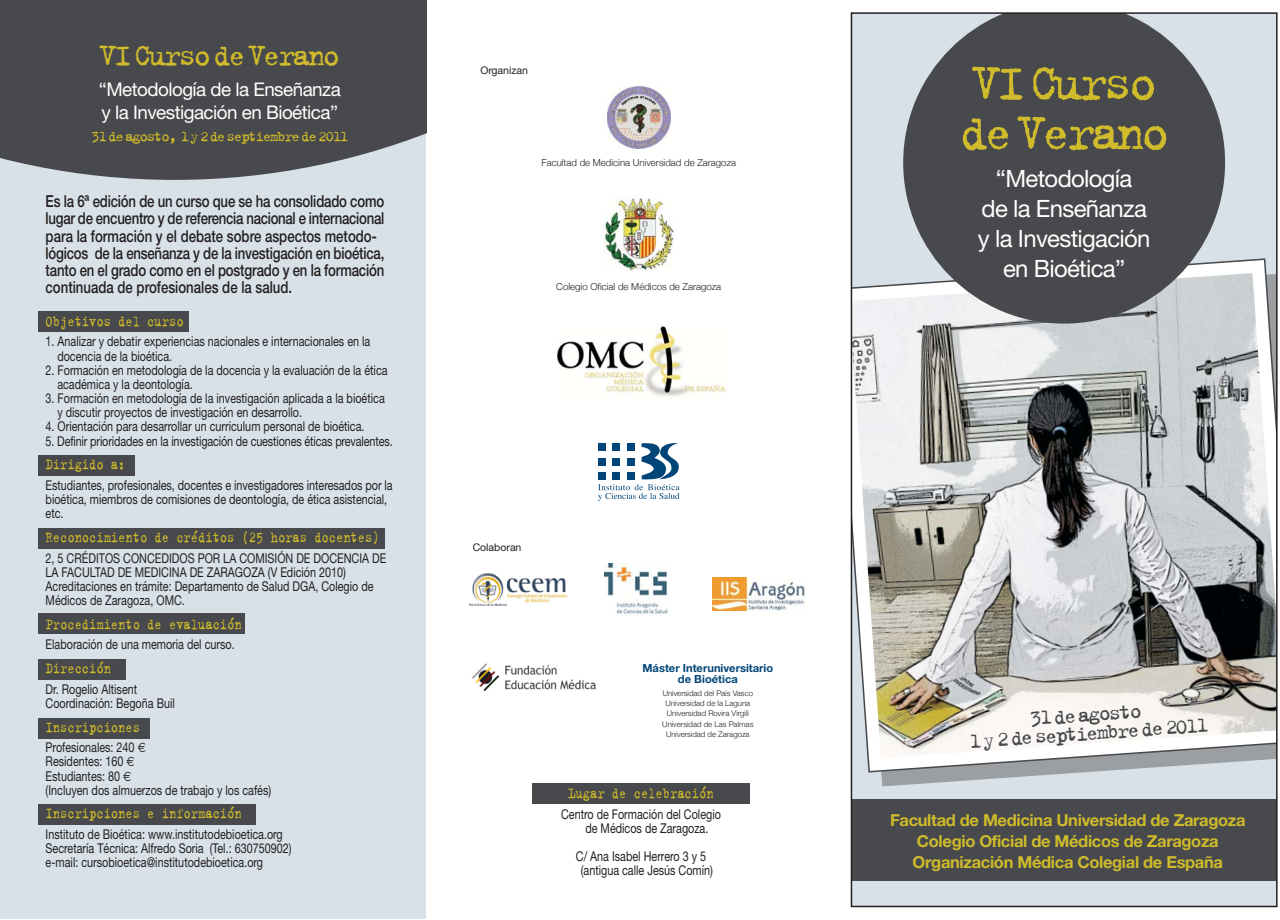
<style>
.page{position:relative;width:1280px;height:920px;background:#fff}
.page>*{position:absolute;margin:0;border:0;box-sizing:border-box;transform-origin:0 0}
.t1{font:53.7px/49.8px "Trixie";letter-spacing:-.09em;color:#cfbb2b}
.t2{font:32.4px "Trixie";letter-spacing:-.09em;color:#cfbb2b}
.t3{font:23.85px/29.8px "Helvetica Neue";letter-spacing:-.03em;color:#fff;text-align:center}
.t4{font:22.5px/18.6px "Trixie";color:#48494c;text-align:center}
.t5{font:18.75px/22.8px "Helvetica Neue";letter-spacing:-.03em;color:#fff}
.t6{font:500 16.5px/17.1px "Helvetica Neue";letter-spacing:-.015em;color:#231f20;scale:.8 1}
.t7{font:16.5px "Trixie";color:#cfbb2b;scale:.8 1}
.t8{font:700 16.5px/21.3px "Helvetica Neue";letter-spacing:-.02em;color:#cfbb2b;text-align:center}
.t9{font:15.75px "Trixie";letter-spacing:-.09em;color:#cfbb2b}
.t10{font:13.5px/14.1px "Helvetica Neue";color:#231f20;scale:.8 1}
.t11{font:700 11.1px/11.1px "Helvetica Neue";color:#004577;text-align:center}
.t12{font:10.5px "Helvetica Neue";color:#231f20}
.t13{font:300 9.6px "Helvetica Neue";color:#231f20}
.t14{font:300 7.8px/10.2px "Helvetica Neue";color:#231f20;text-align:center}
.s1{font-family:"Euro Sans"}
</style>
<div class="page">
<div style="left:1px;top:0;width:425px;height:919px;background:#d7e1e7"></div>
<div style="left:1px;top:0;width:425px;height:180px;background:#48494c"></div>
<svg style="left:598px;top:443px;width:81px;height:57px"></svg>
<img style="left:604px;top:197px;width:70px;height:73px">
<img style="left:557px;top:326px;width:169px;height:71px">
<img style="left:607px;top:86px;width:64px;height:62px">
<div style="left:851px;top:13px;width:425px;height:893px;background:#d7e1e7"></div>
<svg style="left:881px;top:773px;width:191px;height:13px"></svg>
<svg style="left:867px;top:258px;width:407px;height:515px"></svg>
<img style="left:853px;top:273px;width:421px;height:485px">
<svg style="left:903px;top:15px;width:322px;height:308px;background:#636569"></svg>
<div style="left:851px;top:798px;width:425px;height:82px;background:#48494c"></div>
<div style="left:850px;top:12px;width:427px;height:895px;border:2px solid #231f20"></div>
<div style="left:38px;top:311px;width:150px;height:21px;background:#48494c"></div>
<div style="left:38px;top:455px;width:97px;height:21px;background:#48494c"></div>
<div style="left:38px;top:527px;width:346px;height:21px;background:#48494c"></div>
<div style="left:38px;top:613px;width:206px;height:21px;background:#48494c"></div>
<div style="left:38px;top:659px;width:88px;height:20px;background:#48494c"></div>
<div style="left:38px;top:718px;width:112px;height:21px;background:#48494c"></div>
<div style="left:38px;top:804px;width:217px;height:21px;background:#48494c"></div>
<div style="left:532px;top:783px;width:217px;height:21px;background:#48494c"></div>
<img style="left:604px;top:563px;width:65px;height:52px">
<img style="left:469px;top:573px;width:97px;height:32px">
<img style="left:712px;top:577px;width:93px;height:33px">
<img style="left:472px;top:663px;width:124px;height:29px">
<h2 class="t2" style="left:99px;top:45px;width:242px">VI Curso de Verano</h2>
<h3 class="t5" style="left:99px;top:80px;width:243px">“Metodología de la Enseñanza y la Investigación en Bioética”</h3>
<p class="t9" style="left:91px;top:131px;width:259px">31 de agosto, 1 y 2 de septiembre de 2011</p>
<p class="t6" style="left:46px;top:194px;width:425px">Es la 6ª edición de un curso que se ha consolidado como lugar de encuentro y de referencia nacional e internacional para la formación y el debate sobre aspectos metodo&shy;lógicos de la enseñanza y de la investigación en bioética, tanto en el grado como en el postgrado y en la formación continuada de profesionales de la salud.</p>
<p class="t7" style="left:46px;top:315px;width:174px">Objetivos del curso</p>
<p class="t10" style="left:57px;top:336px;width:393px;text-indent:-12px">1. Analizar y debatir experiencias nacionales e internacionales en la docencia de la bioética.</p>
<p class="t10" style="left:57px;top:364px;width:414px;text-indent:-12px">2. Formación en metodología de la docencia y la evaluación de la ética académica y la deontología.</p>
<p class="t10" style="left:57px;top:392px;width:411px;text-indent:-12px">3. Formación en metodología de la investigación aplicada a la bioética y discutir proyectos de investigación en desarrollo.</p>
<p class="t10" style="left:46px;top:421px;width:400px">4. Orientación para desarrollar un curriculum personal de bioética.</p>
<p class="t10" style="left:46px;top:435px;width:435px">5. Definir prioridades en la investigación de cuestiones éticas prevalentes.</p>
<p class="t7" style="left:46px;top:459px;width:101px">Dirigido a:</p>
<p class="t10" style="left:46px;top:479px;width:435px">Estudiantes, profesionales, docentes e investigadores interesados por la bioética, miembros de comisiones de deontología, de ética asistencial, etc.</p>
<p class="t7" style="left:46px;top:532px;width:419px">Reconocimiento de créditos (25 horas docentes)</p>
<p class="t10" style="left:46px;top:552px;width:427px">2, 5 CRÉDITOS CONCEDIDOS POR LA COMISIÓN DE DOCENCIA DE LA FACULTAD DE MEDICINA DE ZARAGOZA (V Edición 2010)<br>Acreditaciones en trámite: Departamento de Salud DGA, Colegio de Médicos de Zaragoza, OMC.</p>
<p class="t7" style="left:46px;top:618px;width:247px">Procedimiento de evaluación</p>
<p class="t10" style="left:46px;top:639px;width:238px">Elaboración de una memoria del curso.</p>
<p class="t7" style="left:46px;top:663px;width:83px">Dirección</p>
<p class="t10" style="left:46px;top:683px;width:163px">Dr. Rogelio Altisent<br>Coordinación: Begoña Buil</p>
<p class="t7" style="left:46px;top:721px;width:119px">Inscripciones</p>
<p class="t10" style="left:46px;top:741px;width:284px">Profesionales: 240 <span class="s1">€<br></span>Residentes: 160 <span class="s1">€<br></span>Estudiantes: 80 <span class="s1">€<br></span>(Incluyen dos almuerzos de trabajo y los cafés)</p>
<p class="t7" style="left:46px;top:808px;width:247px">Inscripciones e información</p>
<p class="t10" style="left:46px;top:828px;width:309px">Instituto de Bioética: www.institutodebioetica.org<br>Secretaría Técnica: Alfredo Soria (Tel.: 630750902) e-mail: cursobioetica@institutodebioetica.org</p>
<p class="t12" style="left:480px;top:67px;width:49px">Organizan</p>
<p class="t13" style="left:541px;top:156px;width:196px">Facultad de Medicina Universidad de Zaragoza</p>
<p class="t13" style="left:556px;top:280px;width:166px">Colegio Oficial de Médicos de Zaragoza</p>
<p class="t12" style="left:472px;top:543px;width:50px">Colaboran</p>
<p class="t11" style="left:642px;top:663px;width:132px">Máster Interuniversitario de Bioética</p>
<p class="t14" style="left:662px;top:688px;width:93px">Universidad del País Vasco<br>Universidad de la Laguna<br>Universidad Rovira Virgili<br>Universidad de Las Palmas<br>Universidad de Zaragoza</p>
<p class="t7" style="left:568px;top:787px;width:183px">Lugar de celebración</p>
<p class="t10" style="left:585px;top:807px;width:171px;text-indent:-24px">Centro de Formación del Colegio de Médicos de Zaragoza.</p>
<p class="t10" style="left:576px;top:850px;width:173px;text-align:center">C/ Ana Isabel Herrero 3 y 5 (antigua calle Jesús Comín)</p>
<h1 class="t1" style="left:959px;top:62px;width:212px">VI Curso de Verano</h1>
<h3 class="t3" style="left:978px;top:166px;width:174px">“Metodología<br>de la Enseñanza y la Investigación en Bioética”</h3>
<h3 class="t4" style="left:967px;top:715px;width:241px;rotate:-4deg">31 de agosto<br>1 y 2 de septiembre de 2011</h3>
<p class="t8" style="left:890px;top:810px;width:357px">Facultad de Medicina Universidad de Zaragoza<br>Colegio Oficial de Médicos de Zaragoza<br>Organización Médica Colegial de España</p>
</div>
